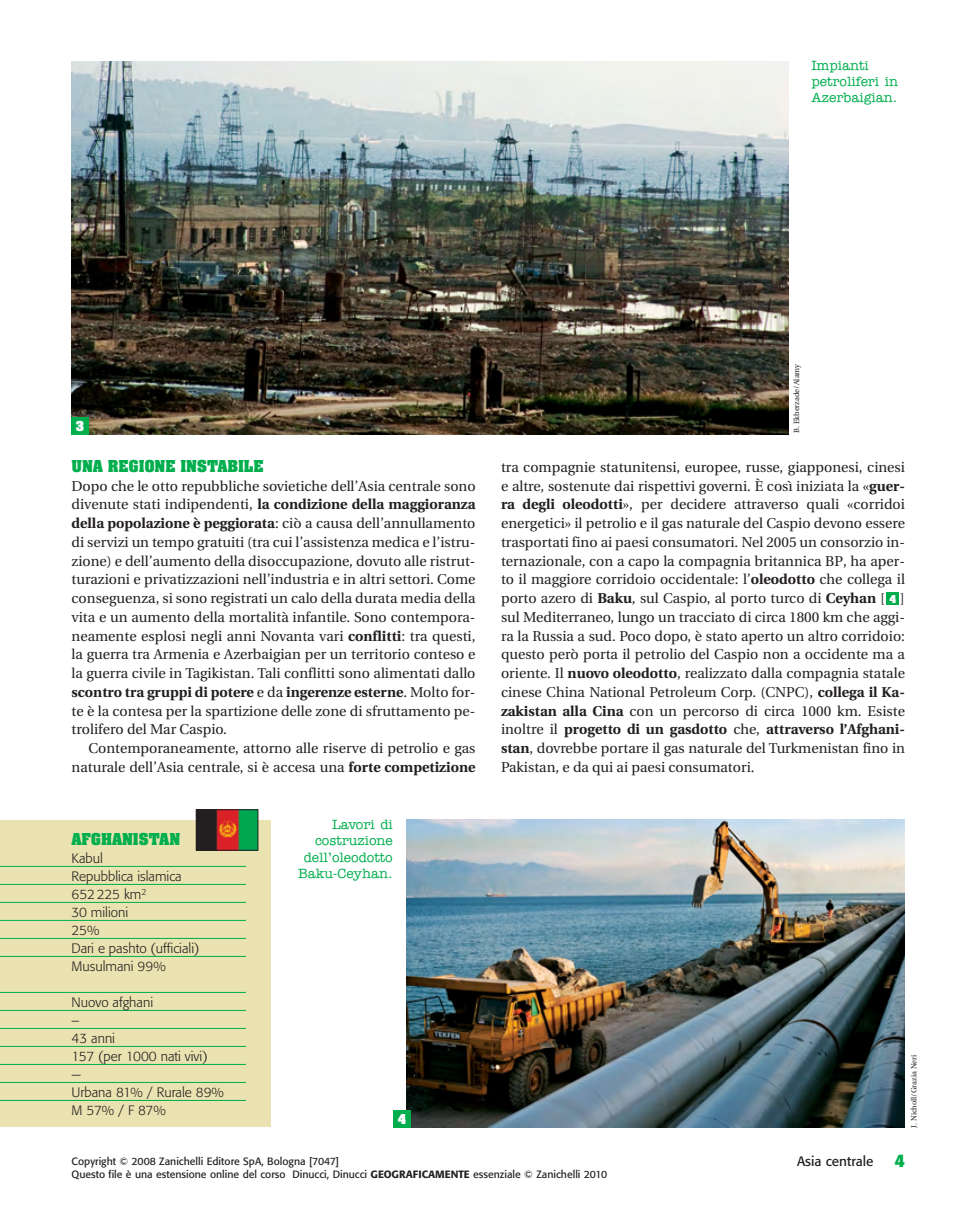
<style>
.page{position:relative;width:978px;height:1212px;background:#fff}
.page>*{position:absolute;margin:0;border:0;box-sizing:border-box;transform-origin:0 0}
.t1{font:18px "Aachen Bold Plain";letter-spacing:-.01em;color:#00ae4d}
.t2{font:15px "Aachen Bold Plain";color:#fff}
.t3{font:14.25px/18.8px "Utopia";color:#231f20;text-align:justify}
.t4{font:300 13.5px/18px "Formata";color:#231f20}
.t5{font:500 13.5px/16.2px "American Typewriter";color:#00ae4d}
.t6{font:13.5px "Formata";color:#231f20}
.t7{font:12px "Aachen Bold Plain";color:#fff}
.t8{font:10.5px/13.2px "Formata";color:#231f20}
.t9{font:7.5px "Utopia";color:#231f20}
.s1{font-weight:700}
.s2{font-weight:500}
.s3{font-weight:700;font-size:18px;color:#00ae4d}
</style>
<div class="page">
<img style="left:406px;top:819px;width:499px;height:308px">
<div style="left:393px;top:1110px;width:17px;height:17px;background:#00ae4d"></div>
<img style="left:72px;top:62px;width:717px;height:372px">
<div style="left:72px;top:417px;width:17px;height:17px;background:#00ae4d"></div>
<div style="left:1px;top:821px;width:270px;height:306px;background:#eae3b1"></div>
<hr style="left:1px;top:866px;width:245px;height:1px;background:#00ae4d">
<hr style="left:1px;top:884px;width:245px;height:1px;background:#00ae4d">
<hr style="left:1px;top:902px;width:245px;height:1px;background:#00ae4d">
<hr style="left:1px;top:920px;width:245px;height:1px;background:#00ae4d">
<hr style="left:1px;top:938px;width:245px;height:1px;background:#00ae4d">
<hr style="left:1px;top:956px;width:245px;height:1px;background:#00ae4d">
<hr style="left:1px;top:992px;width:245px;height:1px;background:#00ae4d">
<hr style="left:1px;top:1010px;width:245px;height:1px;background:#00ae4d">
<hr style="left:1px;top:1028px;width:245px;height:1px;background:#00ae4d">
<hr style="left:1px;top:1046px;width:245px;height:1px;background:#00ae4d">
<hr style="left:1px;top:1064px;width:245px;height:1px;background:#00ae4d">
<hr style="left:1px;top:1082px;width:245px;height:1px;background:#00ae4d">
<hr style="left:1px;top:1100px;width:245px;height:1px;background:#00ae4d">
<img style="left:198px;top:811px;width:58px;height:37px">
<div style="left:196px;top:809px;width:62px;height:41px;border:1px solid #231f20"></div>
<div style="left:886px;top:592px;width:13px;height:13px;background:#00ae4d"></div>
<p class="t5" style="left:811px;top:58px;width:88px">Impianti petroliferi in<br>Azerbaigian.</p>
<p class="t2" style="left:76px;top:421px;width:10px">3</p>
<p class="t1" style="left:72px;top:460px;width:194px">UNA REGIONE INSTABILE</p>
<p class="t3" style="left:72px;top:478px;width:406px">Dopo che le otto repubbliche sovietiche dell’Asia centrale sono divenute stati indipendenti, <span class="s1">la condizione della maggioranza della popolazione è peggiorata</span>: ciò a causa dell’annullamento di servizi un tempo gratuiti (tra cui l’assistenza medica e l’istru&shy;zione) e dell’aumento della disoccupazione, dovuto alle ristrut&shy;turazioni e privatizzazioni nell’industria e in altri settori. Come conseguenza, si sono registrati un calo della durata media della vita e un aumento della mortalità infantile. Sono contempora&shy;neamente esplosi negli anni Novanta vari <span class="s1">conflitti</span>: tra questi, la guerra tra Armenia e Azerbaigian per un territorio conteso e la guerra civile in Tagikistan. Tali conflitti sono alimentati dallo <span class="s1">scontro tra gruppi di potere</span> e da <span class="s1">ingerenze esterne</span>. Molto for&shy;te è la contesa per la spartizione delle zone di sfruttamento pe&shy;trolifero del Mar Caspio.</p>
<p class="t3" style="left:72px;top:740px;width:405px;text-align:right">Contemporaneamente, attorno alle riserve di petrolio e gas naturale dell’Asia centrale, si è accesa una <span class="s1">forte competizione</span></p>
<p class="t1" style="left:72px;top:833px;width:110px">AFGHANISTAN</p>
<p class="t4" style="left:72px;top:850px;width:129px">Kabul<br>Repubblica islamica<br>652 225 km<sup>2<br></sup>30 milioni<br>25%<br>Dari e pashto (ufficiali)<br>Musulmani 99%</p>
<p class="t4" style="left:72px;top:994px;width:154px">Nuovo afghani<br>–<br>43 anni<br>157 (per 1000 nati vivi)<br>—<br>Urbana 81% / Rurale 89%<br>M 57% / F 87%</p>
<p class="t5" style="left:298px;top:818px;width:96px;text-align:right">Lavori di costruzione dell’oleodotto<br>Baku-Ceyhan.</p>
<p class="t2" style="left:398px;top:1114px;width:10px">4</p>
<p class="t9" style="left:794px;top:433px;width:71px;rotate:-90deg">B. Ekberzade/Alamy</p>
<p class="t3" style="left:501px;top:459px;width:405px">tra compagnie statunitensi, europee, russe, giapponesi, cinesi e altre, sostenute dai rispettivi governi. È così iniziata la «<span class="s1">guer&shy;ra degli oleodotti</span>», per decidere attraverso quali «corridoi energetici» il petrolio e il gas naturale del Caspio devono essere trasportati fino ai paesi consumatori. Nel 2005 un consorzio in&shy;ternazionale, con a capo la compagnia britannica BP, ha aper&shy;to il maggiore corridoio occidentale: l’<span class="s1">oleodotto</span> che collega il porto azero di <span class="s1">Baku</span>, sul Caspio, al porto turco di <span class="s1">Ceyhan</span> [ ] sul Mediterraneo, lungo un tracciato di circa 1800 km che aggi&shy;ra la Russia a sud. Poco dopo, è stato aperto un altro corridoio: questo però porta il petrolio del Caspio non a occidente ma a oriente. Il <span class="s1">nuovo oleodotto</span>, realizzato dalla compagnia statale cinese China National Petroleum Corp. (CNPC), <span class="s1">collega il Ka&shy;zakistan alla Cina</span> con un percorso di circa 1000 km. Esiste inoltre il <span class="s1">progetto di un gasdotto</span> che, <span class="s1">attraverso l’Afghani&shy;stan</span>, dovrebbe portare il gas naturale del Turkmenistan fino in Pakistan, e da qui ai paesi consumatori.</p>
<p class="t7" style="left:889px;top:595px;width:8px">4</p>
<p class="t9" style="left:911px;top:1127px;width:74px;rotate:-90deg">J. Nicholl/Grazia Neri</p>
<p class="t8" style="left:72px;top:1155px;width:537px">Copyright © 2008 Zanichelli Editore SpA, Bologna [7047]<br>Questo file è una estensione online del corso Dinucci, Dinucci <span class="s2">GEOGRAFICAMENTE</span> essenziale © Zanichelli 2010</p>
<p class="t6" style="left:797px;top:1155px;width:109px">Asia centrale <span class="s3">4</span></p>
</div>
